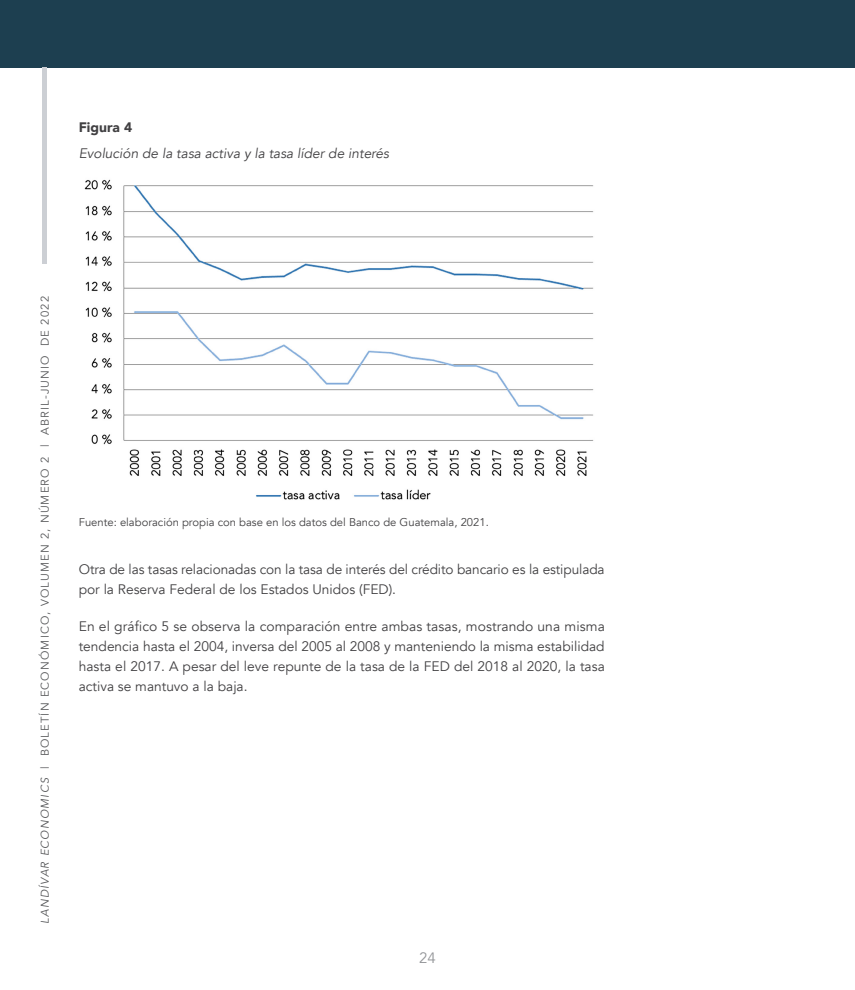
<style>
.page{position:relative;width:855px;height:990px;background:#fff}
.page>*{position:absolute;margin:0;border:0;box-sizing:border-box;transform-origin:0 0}
.t1{font:15px "Avenir";color:#939598}
.t2{font:13.75px/20px "Avenir";color:#414042}
.t3{font:italic 13.75px "Avenir";color:#414042}
.t4{font:900 13.75px "Avenir";color:#414042}
.t5{font:11.25px "Avenir";letter-spacing:.1em;color:#58595b}
.t6{font:11.25px "Avenir";color:#414042}
.s1{font-style:italic}
</style>
<div class="page">
<div style="left:0;top:0;width:855px;height:68px;background:#1d3f50"></div>
<div style="left:42px;top:68px;width:5px;height:196px;background:#cccfd4"></div>
<img style="left:84px;top:179px;width:510px;height:321px">
<p class="t4" style="left:79px;top:115px;width:55px">Figura 4</p>
<p class="t3" style="left:79px;top:145px;width:312px">Evolución de la tasa activa y la tasa líder de interés</p>
<p class="t5" style="left:38px;top:924px;width:629px;rotate:-90deg"><span class="s1">LANDÍVAR ECONOMICS</span> | BOLETÍN ECONÓMICO, VOLUMEN 2, NÚMERO 2 | ABRIL-JUNIO DE 2022</p>
<p class="t6" style="left:79px;top:515px;width:412px">Fuente: elaboración propia con base en los datos del Banco de Guatemala, 2021.</p>
<p class="t2" style="left:79px;top:560px;width:527px">Otra de las tasas relacionadas con la tasa de interés del crédito bancario es la estipulada por la Reserva Federal de los Estados Unidos (FED).</p>
<p class="t2" style="left:79px;top:616px;width:528px;text-align:justify">En el gráfico 5 se observa la comparación entre ambas tasas, mostrando una misma tendencia hasta el 2004, inversa del 2005 al 2008 y manteniendo la misma estabilidad hasta el 2017. A pesar del leve repunte de la tasa de la FED del 2018 al 2020, la tasa activa se mantuvo a la baja.</p>
<p class="t1" style="left:419px;top:948px;width:18px">24</p>
</div>
